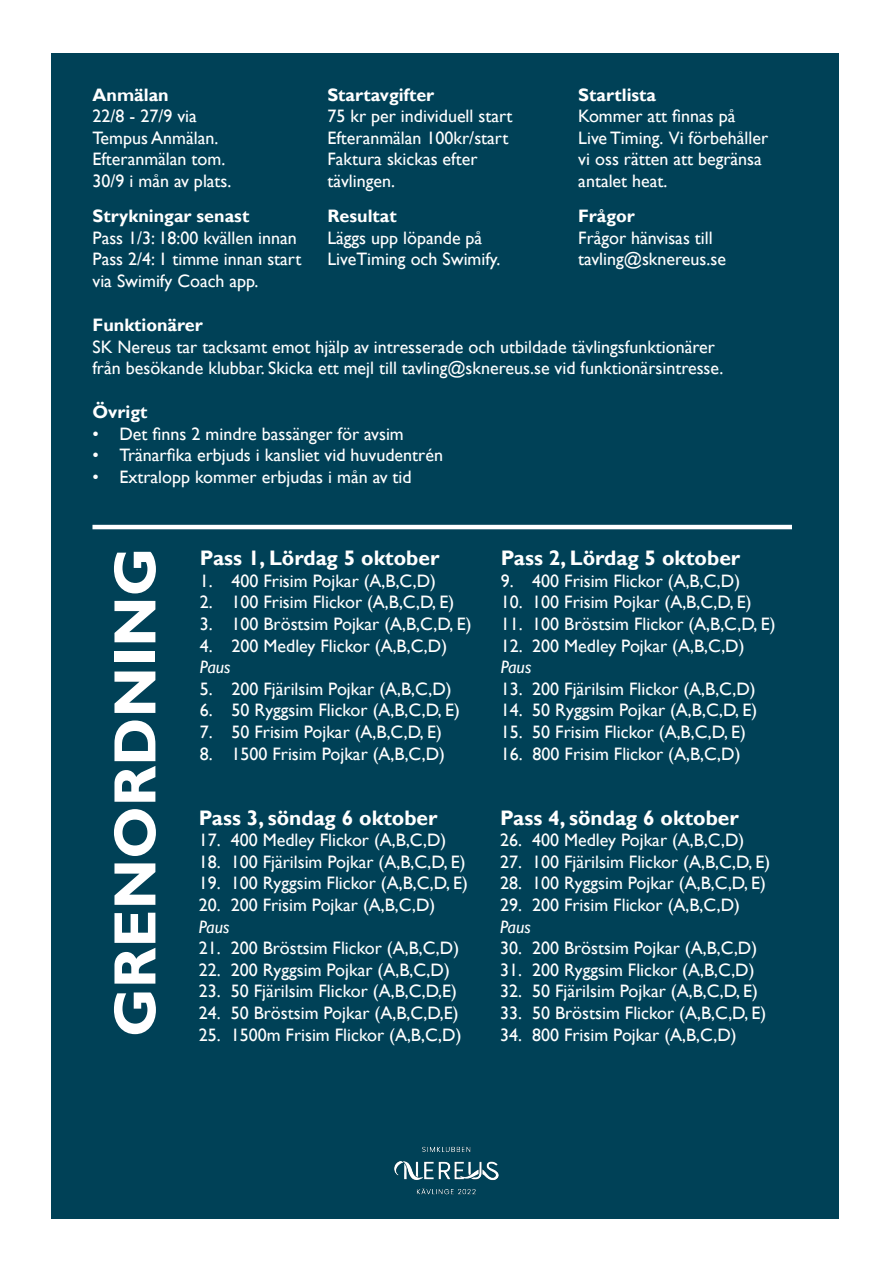
<style>
.page{position:relative;width:893px;height:1263px;background:#fff}
.page>*{position:absolute;margin:0;border:0;box-sizing:border-box;transform-origin:0 0}
.t1{font:700 60px "Gill Sans";color:#fff}
.t2{font:700 21px "Gill Sans";color:#fff}
.t3{font:18px/21.6px "Gill Sans";color:#fff}
.t4{font:700 18px "Gill Sans";color:#fff}
.t5{font:italic 18px "Gill Sans";color:#fff}
.s1{font-weight:700}
</style>
<div class="page">
<div style="left:51px;top:53px;width:788px;height:1166px;background:#004157"></div>
<img style="left:394px;top:1146px;width:105px;height:49px">
<hr style="left:92px;top:525px;width:700px;height:4px;background:#fff">
<p class="t4" style="left:92px;top:84px;width:78px">Anmälan</p>
<p class="t3" style="left:92px;top:106px;width:140px">22/8 - 27/9 via<br>Tempus Anmälan.<br>Efteranmälan tom.<br>30/9 i mån av plats.</p>
<p class="t4" style="left:92px;top:205px;width:158px">Strykningar senast</p>
<p class="t3" style="left:92px;top:227px;width:206px">Pass 1/3: 18:00 kvällen innan</p>
<p class="t3" style="left:92px;top:249px;width:210px">Pass 2/4: 1 timme innan start via Swimify Coach app.</p>
<p class="t4" style="left:327px;top:84px;width:108px">Startavgifter</p>
<p class="t3" style="left:327px;top:106px;width:187px">75 kr per individuell start</p>
<p class="t3" style="left:327px;top:127px;width:183px">Efteranmälan 100kr/start</p>
<p class="t3" style="left:327px;top:149px;width:152px">Faktura skickas efter tävlingen.</p>
<p class="t4" style="left:327px;top:205px;width:71px">Resultat</p>
<p class="t3" style="left:327px;top:227px;width:174px">Läggs upp löpande på<br>LiveTiming och Swimify.</p>
<p class="t4" style="left:578px;top:84px;width:79px">Startlista</p>
<p class="t3" style="left:578px;top:106px;width:191px">Kommer att finnas på<br>Live Timing. Vi förbehåller vi oss rätten att begränsa antalet heat.</p>
<p class="t4" style="left:578px;top:205px;width:58px">Frågor</p>
<p class="t3" style="left:578px;top:227px;width:149px">Frågor hänvisas till tavling@sknereus.se</p>
<p class="t3" style="left:92px;top:314px;width:624px"><span class="s1">Funktionärer<br></span>SK Nereus tar tacksamt emot hjälp av intresserade och utbildade tävlingsfunktionärer</p>
<p class="t3" style="left:92px;top:358px;width:632px">från besökande klubbar. Skicka ett mejl till tavling@sknereus.se vid funktionärsintresse.</p>
<p class="t4" style="left:92px;top:401px;width:56px">Övrigt</p>
<p class="t3" style="left:92px;top:423px;width:313px">• Det finns 2 mindre bassänger för avsim</p>
<p class="t3" style="left:92px;top:445px;width:352px">• Tränarfika erbjuds i kansliet vid huvudentrén</p>
<p class="t3" style="left:92px;top:466px;width:321px">• Extralopp kommer erbjudas i mån av tid</p>
<p class="t1" style="left:99px;top:1037px;width:491px;rotate:-90deg">GRENORDNING</p>
<p class="t2" style="left:200px;top:545px;width:241px">Pass 1, Lördag 5 oktober</p>
<p class="t3" style="left:200px;top:570px;width:238px">1. 400 Frisim Pojkar (A,B,C,D)</p>
<p class="t3" style="left:200px;top:592px;width:256px">2. 100 Frisim Flickor (A,B,C,D, E)</p>
<p class="t3" style="left:200px;top:613px;width:273px">3. 100 Bröstsim Pojkar (A,B,C,D, E)</p>
<p class="t3" style="left:200px;top:635px;width:249px">4. 200 Medley Flickor (A,B,C,D)</p>
<p class="t5" style="left:200px;top:657px;width:32px">Paus</p>
<p class="t3" style="left:200px;top:678px;width:253px">5. 200 Fjärilsim Pojkar (A,B,C,D)</p>
<p class="t3" style="left:200px;top:700px;width:261px">6. 50 Ryggsim Flickor (A,B,C,D, E)</p>
<p class="t3" style="left:200px;top:721px;width:243px">7. 50 Frisim Pojkar (A,B,C,D, E)</p>
<p class="t3" style="left:200px;top:743px;width:247px">8. 1500 Frisim Pojkar (A,B,C,D)</p>
<p class="t2" style="left:199px;top:805px;width:240px">Pass 3, söndag 6 oktober</p>
<p class="t3" style="left:199px;top:830px;width:249px">17. 400 Medley Flickor (A,B,C,D)</p>
<p class="t3" style="left:199px;top:851px;width:268px">18. 100 Fjärilsim Pojkar (A,B,C,D, E)</p>
<p class="t3" style="left:199px;top:873px;width:271px">19. 100 Ryggsim Flickor (A,B,C,D, E)</p>
<p class="t3" style="left:199px;top:894px;width:238px">20. 200 Frisim Pojkar (A,B,C,D)</p>
<p class="t5" style="left:199px;top:916px;width:32px">Paus</p>
<p class="t3" style="left:199px;top:938px;width:262px">21. 200 Bröstsim Flickor (A,B,C,D)</p>
<p class="t3" style="left:199px;top:959px;width:253px">22. 200 Ryggsim Pojkar (A,B,C,D)</p>
<p class="t3" style="left:199px;top:981px;width:259px">23. 50 Fjärilsim Flickor (A,B,C,D,E)</p>
<p class="t3" style="left:199px;top:1002px;width:261px">24. 50 Bröstsim Pojkar (A,B,C,D,E)</p>
<p class="t3" style="left:199px;top:1024px;width:264px">25. 1500m Frisim Flickor (A,B,C,D)</p>
<p class="t2" style="left:501px;top:545px;width:241px">Pass 2, Lördag 5 oktober</p>
<p class="t3" style="left:501px;top:570px;width:241px">9. 400 Frisim Flickor (A,B,C,D)</p>
<p class="t3" style="left:501px;top:592px;width:252px">10. 100 Frisim Pojkar (A,B,C,D, E)</p>
<p class="t3" style="left:501px;top:613px;width:276px">11. 100 Bröstsim Flickor (A,B,C,D, E)</p>
<p class="t3" style="left:501px;top:635px;width:245px">12. 200 Medley Pojkar (A,B,C,D)</p>
<p class="t5" style="left:501px;top:657px;width:32px">Paus</p>
<p class="t3" style="left:501px;top:678px;width:257px">13. 200 Fjärilsim Flickor (A,B,C,D)</p>
<p class="t3" style="left:501px;top:700px;width:258px">14. 50 Ryggsim Pojkar (A,B,C,D, E)</p>
<p class="t3" style="left:501px;top:721px;width:247px">15. 50 Frisim Flickor (A,B,C,D, E)</p>
<p class="t3" style="left:501px;top:743px;width:241px">16. 800 Frisim Flickor (A,B,C,D)</p>
<p class="t2" style="left:500px;top:805px;width:240px">Pass 4, söndag 6 oktober</p>
<p class="t3" style="left:500px;top:830px;width:246px">26. 400 Medley Pojkar (A,B,C,D)</p>
<p class="t3" style="left:500px;top:851px;width:272px">27. 100 Fjärilsim Flickor (A,B,C,D, E)</p>
<p class="t3" style="left:500px;top:873px;width:267px">28. 100 Ryggsim Pojkar (A,B,C,D, E)</p>
<p class="t3" style="left:500px;top:894px;width:241px">29. 200 Frisim Flickor (A,B,C,D)</p>
<p class="t5" style="left:500px;top:916px;width:32px">Paus</p>
<p class="t3" style="left:500px;top:938px;width:259px">30. 200 Bröstsim Pojkar (A,B,C,D)</p>
<p class="t3" style="left:500px;top:959px;width:256px">31. 200 Ryggsim Flickor (A,B,C,D)</p>
<p class="t3" style="left:500px;top:981px;width:259px">32. 50 Fjärilsim Pojkar (A,B,C,D, E)</p>
<p class="t3" style="left:500px;top:1002px;width:268px">33. 50 Bröstsim Flickor (A,B,C,D, E)</p>
<p class="t3" style="left:500px;top:1024px;width:238px">34. 800 Frisim Pojkar (A,B,C,D)</p>
</div>
